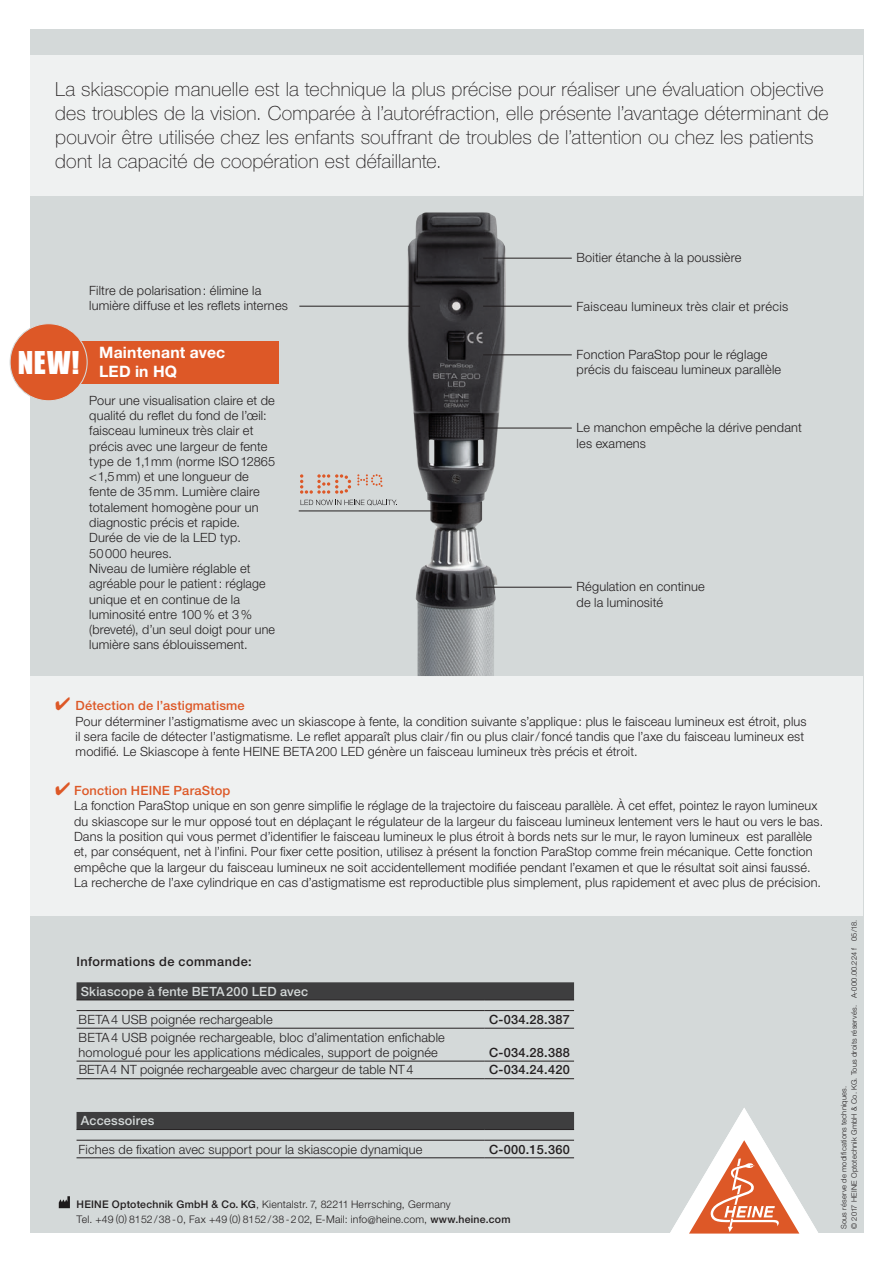
<style>
.page{position:relative;width:893px;height:1263px;background:#fff}
.page>*{position:absolute;margin:0;border:0;box-sizing:border-box;transform-origin:0 0}
.t1{font:100 19.5px/24px "Helvetica Neue LT Std";letter-spacing:.01em;color:#231f20}
.t2{font:700 15.75px/18.9px "Helvetica Neue LT Std";letter-spacing:.01em;color:#fff}
.t3{font:300 12.75px/15.3px "Helvetica Neue LT Pro";letter-spacing:.015em;color:#231f20}
.t4{font:300 12.75px/15.3px "Helvetica Neue LT Std";letter-spacing:.015em;color:#231f20}
.t5{font:500 12.75px "Helvetica Neue LT Std";letter-spacing:.02em;color:#231f20}
.t6{font:500 12.75px "Helvetica Neue LT Std";letter-spacing:.015em;color:#d4d9d9}
.t7{font:300 10.5px/15px "Helvetica Neue LT Std";letter-spacing:.02em;color:#231f20}
.t8{font:300 7.5px/10.5px "Helvetica Neue LT Std";letter-spacing:.025em;color:#231f20}
.s1{color:#dd5827}
.s2{font-weight:500;color:#dd5827}
.s3{font-weight:500}
</style>
<div class="page">
<div style="left:30px;top:30px;width:833px;height:1203px;background:#d4d9d9"></div>
<svg style="left:670px;top:1108px;width:148px;height:125px"></svg>
<div style="left:30px;top:55px;width:833px;height:141px;background:#eff1f1"></div>
<img style="left:407px;top:212px;width:99px;height:464px">
<div style="left:30px;top:676px;width:833px;height:239px;background:#eff1f1"></div>
<div style="left:80px;top:341px;width:199px;height:43px;background:#dd5827"></div>
<div style="left:10px;top:324px;width:77px;height:77px;background:#dd5827;border-radius:50%"></div>
<div style="left:10px;top:323px;width:78px;height:78px;border:1px solid #d4d9d9;border-radius:50%"></div>
<img style="left:58px;top:1196px;width:12px;height:13px">
<svg style="left:300px;top:474px;width:51px;height:20px"></svg>
<svg style="left:357px;top:474px;width:26px;height:13px"></svg>
<svg style="left:77px;top:982px;width:497px;height:18px;background:#404041"></svg>
<hr style="left:485px;top:1000px;width:89px;height:1px;background:#231f20">
<hr style="left:77px;top:1010px;width:408px;height:1px;background:#231f20">
<hr style="left:485px;top:1010px;width:89px;height:1px;background:#231f20">
<hr style="left:77px;top:1028px;width:408px;height:1px;background:#231f20">
<hr style="left:485px;top:1028px;width:89px;height:1px;background:#231f20">
<hr style="left:77px;top:1061px;width:408px;height:1px;background:#231f20">
<hr style="left:485px;top:1061px;width:89px;height:1px;background:#231f20">
<hr style="left:77px;top:1078px;width:408px;height:1px;background:#231f20">
<hr style="left:485px;top:1078px;width:89px;height:1px;background:#231f20">
<hr style="left:77px;top:1000px;width:408px;height:1px;background:#231f20">
<div style="left:77px;top:1112px;width:497px;height:17px;background:#3e3e3f"></div>
<hr style="left:485px;top:1129px;width:89px;height:1px;background:#231f20">
<hr style="left:77px;top:1140px;width:408px;height:1px;background:#231f20">
<hr style="left:485px;top:1140px;width:89px;height:1px;background:#231f20">
<hr style="left:77px;top:1157px;width:408px;height:1px;background:#231f20">
<hr style="left:485px;top:1157px;width:89px;height:1px;background:#231f20">
<hr style="left:77px;top:1129px;width:408px;height:1px;background:#231f20">
<hr style="left:483px;top:587px;width:89px;height:1px;background:#231f20">
<hr style="left:483px;top:306px;width:89px;height:1px;background:#231f20">
<hr style="left:299px;top:306px;width:121px;height:1px;background:#231f20">
<hr style="left:483px;top:355px;width:89px;height:1px;background:#231f20">
<hr style="left:466px;top:428px;width:106px;height:1px;background:#231f20">
<hr style="left:299px;top:511px;width:153px;height:1px;background:#231f20">
<hr style="left:483px;top:258px;width:89px;height:1px;background:#231f20">
<svg style="left:301px;top:500px;width:96px;height:5px"></svg>
<p class="t1" style="left:55px;top:77px;width:775px">La skiascopie manuelle est la technique la plus précise pour réaliser une évaluation objective des troubles de la vision. Comparée à l’autoréfraction, elle présente l’avantage déterminant de pouvoir être utilisée chez les enfants souffrant de troubles de l’attention ou chez les patients dont la capacité de coopération est défaillante.</p>
<p class="t4" style="left:89px;top:282px;width:200px">Filtre de polarisation: élimine la lumière diffuse et les reflets internes</p>
<p class="t4" style="left:577px;top:250px;width:166px">Boitier étanche à la poussière</p>
<p class="t4" style="left:577px;top:298px;width:213px">Faisceau lumineux très clair et précis</p>
<p class="t2" style="left:18px;top:343px;width:209px;text-indent:81px">Maintenant avec<br><sup>NEW!</sup> LED in HQ</p>
<p class="t4" style="left:577px;top:346px;width:206px">Fonction ParaStop pour le réglage précis du faisceau lumineux parallèle</p>
<p class="t3" style="left:89px;top:392px;width:187px">Pour une visualisation claire et de qualité du reflet du fond de l’œil: faisceau lumineux très clair et précis avec une largeur de fente type de 1,1mm (norme ISO12865 &lt;1,5mm) et une longueur de fente de 35mm. Lumière claire totalement homogène pour un diagnostic précis et rapide.<br>Durée de vie de la LED typ.<br>50000 heures.<br>Niveau de lumière réglable et agréable pour le patient: réglage unique et en continue de la luminosité entre 100% et 3% (breveté), d’un seul doigt pour une lumière sans éblouissement.</p>
<p class="t4" style="left:577px;top:420px;width:227px">Le manchon empêche la dérive pendant les examens</p>
<p class="t4" style="left:577px;top:579px;width:130px">Régulation en continue de la luminosité</p>
<p class="t3" style="left:76px;top:698px;width:733px;text-indent:-20px"><span class="s1">✔</span> <span class="s2">Détection de l’astigmatisme<br></span>Pour déterminer l’astigmatisme avec un skiascope à fente, la condition suivante s’applique: plus le faisceau lumineux est étroit, plus il sera facile de détecter l’astigmatisme. Le reflet apparaît plus clair/ fin ou plus clair/foncé tandis que l’axe du faisceau lumineux est modifié. Le Skiascope à fente HEINE BETA200 LED génère un faisceau lumineux très précis et étroit.</p>
<p class="t3" style="left:74px;top:783px;width:751px;text-indent:-19px"><span class="s1">✔</span> <span class="s2">Fonction HEINE ParaStop<br></span>La fonction ParaStop unique en son genre simplifie le réglage de la trajectoire du faisceau parallèle. À cet effet, pointez le rayon lumineux du skiascope sur le mur opposé tout en déplaçant le régulateur de la largeur du faisceau lumineux lentement vers le haut ou vers le bas.<br>Dans la position qui vous permet d’identifier le faisceau lumineux le plus étroit à bords nets sur le mur, le rayon lumineux est parallèle et, par conséquent, net à l’infini. Pour fixer cette position, utilisez à présent la fonction ParaStop comme frein mécanique. Cette fonction empêche que la largeur du faisceau lumineux ne soit accidentellement modifiée pendant l’examen et que le résultat soit ainsi faussé.<br>La recherche de l’axe cylindrique en cas d’astigmatisme est reproductible plus simplement, plus rapidement et avec plus de précision.</p>
<p class="t5" style="left:77px;top:954px;width:177px">Informations de commande:</p>
<p class="t6" style="left:81px;top:983px;width:229px">Skiascope à fente BETA200 LED avec</p>
<p class="t4" style="left:79px;top:1011px;width:195px">BETA4 USB poignée rechargeable</p>
<p class="t5" style="left:489px;top:1012px;width:82px">C-034.28.387</p>
<p class="t4" style="left:79px;top:1029px;width:368px">BETA4 USB poignée rechargeable, bloc d’alimentation enfichable homologué pour les applications médicales, support de poignée</p>
<p class="t5" style="left:489px;top:1045px;width:82px">C-034.28.388</p>
<p class="t4" style="left:79px;top:1062px;width:336px">BETA4 NT poignée rechargeable avec chargeur de table NT4</p>
<p class="t5" style="left:489px;top:1062px;width:82px">C-034.24.420</p>
<p class="t6" style="left:81px;top:1113px;width:75px">Accessoires</p>
<p class="t4" style="left:79px;top:1141px;width:345px">Fiches de fixation avec support pour la skiascopie dynamique</p>
<p class="t5" style="left:489px;top:1141px;width:82px">C-000.15.360</p>
<p class="t7" style="left:77px;top:1196px;width:435px"><span class="s3">HEINE Optotechnik GmbH &amp; Co. KG</span>, Kientalstr. 7, 82211 Herrsching, Germany<br>Tel. +49 (0) 8152/38-0, Fax +49 (0) 8152/38-202, E-Mail: info@heine.com, <span class="s3">www.heine.com</span></p>
<p class="t8" style="left:849px;top:998px;width:80px;rotate:-90deg">A-000.00.224 f 05/18.</p>
<p class="t8" style="left:838px;top:1229px;width:225px;rotate:-90deg">Sous réserve de modifications techniques.<br>© 2017 HEINE Optotechnik GmbH &amp; Co. KG. Tous droits réservés.</p>
</div>
